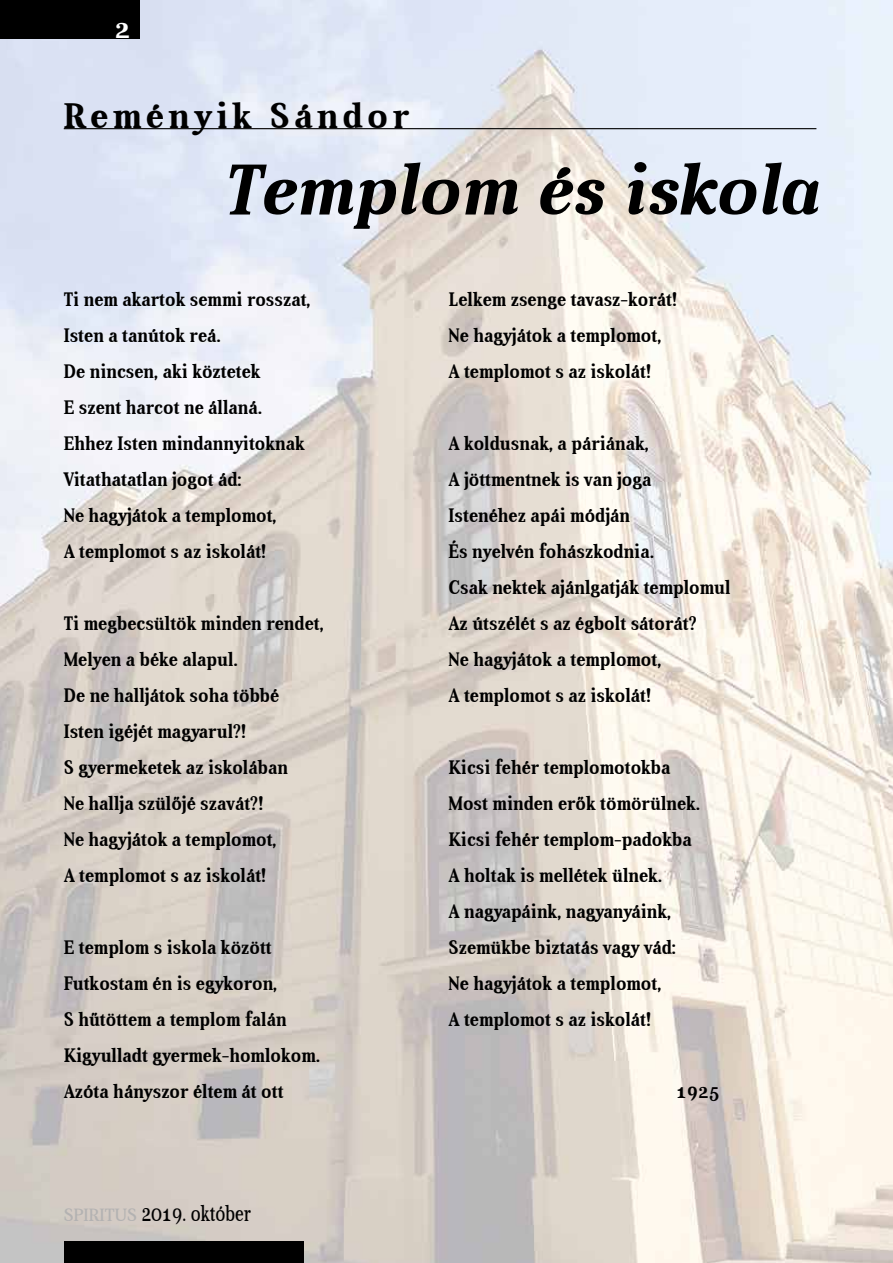
<style>
.page{position:relative;width:893px;height:1263px;background:#fff}
.page>*{position:absolute;margin:0;border:0;box-sizing:border-box;transform-origin:0 0}
.t1{font:italic 700 72px "Aver";color:#000}
.t2{font:700 36px "Aver";letter-spacing:.12em;color:#000}
.t3{font:700 27px "Aver";color:#fff}
.t4{font:22.5px "Aver";color:#000;scale:.8 1}
.t5{font:700 19.8px/36px "Aver";color:#000;scale:.91 1}
.s1{font-size:18px;color:#b3b2b2}
</style>
<div class="page">
<img style="left:0;top:0;width:893px;height:1263px">
<hr style="left:64px;top:128px;width:752px;height:1px;background:#000">
<div style="left:0;top:0;width:139px;height:38px;background:#000"></div>
<div style="left:64px;top:1242px;width:239px;height:21px;background:#000"></div>
<h3 class="t3" style="left:114px;top:14px;width:18px">2</h3>
<h2 class="t2" style="left:64px;top:96px;width:347px">Reményik Sándor</h2>
<h1 class="t1" style="left:221px;top:150px;width:597px">Templom és iskola</h1>
<p class="t5" style="left:64px;top:281px;width:273px">Ti nem akartok semmi rosszat,<br>Isten a tanútok reá.<br>De nincsen, aki köztetek<br>E szent harcot ne állaná.<br>Ehhez Isten mindannyitoknak<br>Vitathatatlan jogot ád:<br>Ne hagyjátok a templomot,<br>A templomot s az iskolát!</p>
<p class="t5" style="left:64px;top:605px;width:287px">Ti megbecsültök minden rendet,<br>Melyen a béke alapul.<br>De ne halljátok soha többé<br>Isten igéjét magyarul?!<br>S gyermeketek az iskolában<br>Ne hallja szülőjé szavát?!<br>Ne hagyjátok a templomot,<br>A templomot s az iskolát!</p>
<p class="t5" style="left:64px;top:929px;width:283px">E templom s iskola között<br>Futkostam én is egykoron,<br>S hűtöttem a templom falán<br>Kigyulladt gyermek-homlokom.<br>Azóta hányszor éltem át ott</p>
<p class="t4" style="left:64px;top:1201px;width:235px"><span class="s1">SPIRITUS</span> 2019. október</p>
<p class="t5" style="left:449px;top:281px;width:253px">Lelkem zsenge tavasz-korát!<br>Ne hagyjátok a templomot,<br>A templomot s az iskolát!</p>
<p class="t5" style="left:449px;top:425px;width:311px">A koldusnak, a páriának,<br>A jöttmentnek is van joga<br>Istenéhez apái módján<br>És nyelvén fohászkodnia.<br>Csak nektek ajánlgatják templomul<br>Az útszélét s az égbolt sátorát?<br>Ne hagyjátok a templomot,<br>A templomot s az iskolát!</p>
<p class="t5" style="left:449px;top:749px;width:278px">Kicsi fehér templomotokba<br>Most minden erők tömörülnek.<br>Kicsi fehér templom-padokba<br>A holtak is mellétek ülnek.<br>A nagyapáink, nagyanyáink,<br>Szemükbe biztatás vagy vád:<br>Ne hagyjátok a templomot,<br>A templomot s az iskolát!</p>
<p class="t5" style="left:676px;top:1073px;width:49px">1925</p>
</div>
